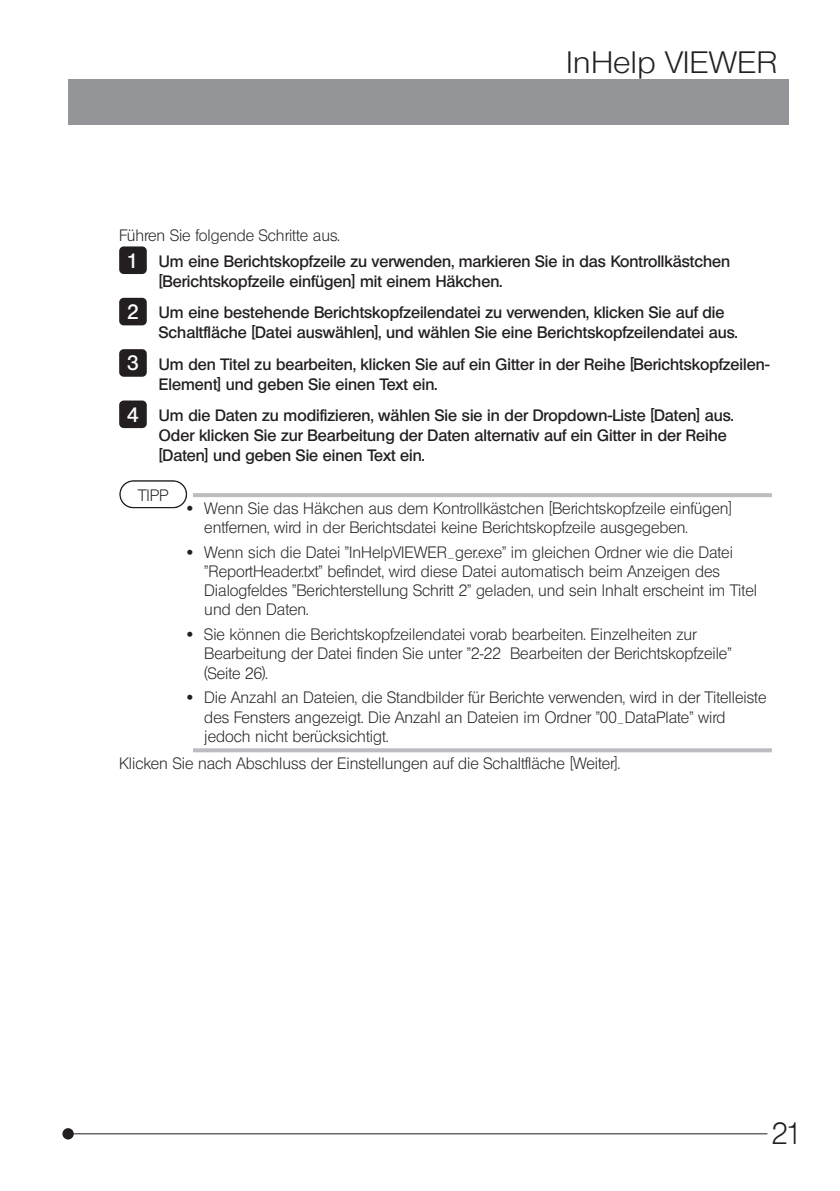
<style>
.page{position:relative;width:840px;height:1191px;background:#fff}
.page>*{position:absolute;margin:0;border:0;box-sizing:border-box;transform-origin:0 0}
.t1{font:30px "Olympus Leicht Normal";color:#231f20;scale:1.1 1}
.t2{font:30px "Olympus Leicht Normal";color:#231f20}
.t3{font:20.2px "Olympus Leicht Halbfett";color:#fff}
.t4{font:16px/19.2px "Olympus Leicht Normal";color:#231f20}
.t5{font:16px/20px "Olympus Leicht Halbfett";color:#231f20}
.s1{font-family:"Olympus Leicht Halbfett"}
</style>
<div class="page">
<div style="left:62px;top:1128px;width:12px;height:11px;background:#231f20;border-radius:50%"></div>
<hr style="left:68px;top:1133px;width:699px;height:1px;background:#231f20">
<div style="left:68px;top:79px;width:720px;height:46px;background:#939598"></div>
<hr style="left:193px;top:493px;width:578px;height:4px;background:#bcbdc0">
<svg style="left:193px;top:748px;width:578px;height:4px;background:#c1c2c4"></svg>
<div style="left:119px;top:246px;width:28px;height:28px;background:#231f20;border-radius:5px"></div>
<div style="left:119px;top:298px;width:28px;height:27px;background:#231f20;border-radius:5px"></div>
<div style="left:119px;top:349px;width:28px;height:28px;background:#231f20;border-radius:5px"></div>
<div style="left:119px;top:400px;width:28px;height:28px;background:#231f20;border-radius:5px"></div>
<div style="left:119px;top:480px;width:68px;height:28px;border:2px solid #231f20;border-radius:13px"></div>
<h1 class="t1" style="left:566px;top:44px;width:193px">InHelp VIEWER</h1>
<p class="t4" style="left:119px;top:226px;width:222px">Führen Sie folgende Schritte aus.</p>
<p class="t5" style="left:159px;top:251px;width:572px">Um eine Berichtskopfzeile zu verwenden, markieren Sie in das Kontrollkästchen [Berichtskopfzeile einfügen] mit einem Häkchen.</p>
<p class="t5" style="left:159px;top:302px;width:580px">Um eine bestehende Berichtskopfzeilendatei zu verwenden, klicken Sie auf die<br>Schaltfläche [Datei auswählen], und wählen Sie eine Berichtskopfzeilendatei aus.</p>
<p class="t5" style="left:159px;top:354px;width:612px">Um den Titel zu bearbeiten, klicken Sie auf ein Gitter in der Reihe [Berichtskopfzeilen-<br>Element] und geben Sie einen Text ein.</p>
<p class="t5" style="left:159px;top:405px;width:576px">Um die Daten zu modifizieren, wählen Sie sie in der Dropdown-Liste [Daten] aus.<br>Oder klicken Sie zur Bearbeitung der Daten alternativ auf ein Gitter in der Reihe [Daten] und geben Sie einen Text ein.</p>
<p class="t4" style="left:204px;top:498px;width:529px;text-indent:-17px"><span class="s1">·</span> Wenn Sie das Häkchen aus dem Kontrollkästchen [Berichtskopfzeile einfügen] entfernen, wird in der Berichtsdatei keine Berichtskopfzeile ausgegeben.</p>
<p class="t4" style="left:204px;top:542px;width:554px;text-indent:-17px"><span class="s1">·</span> Wenn sich die Datei "InHelpVIEWER_ger.exe" im gleichen Ordner wie die Datei "ReportHeader.txt" befindet, wird diese Datei automatisch beim Anzeigen des Dialogfeldes "Berichterstellung Schritt 2" geladen, und sein Inhalt erscheint im Titel und den Daten.</p>
<p class="t4" style="left:204px;top:625px;width:528px;text-indent:-17px"><span class="s1">·</span> Sie können die Berichtskopfzeilendatei vorab bearbeiten. Einzelheiten zur<br>Bearbeitung der Datei finden Sie unter "2-22 Bearbeiten der Berichtskopfzeile" (Seite 26).</p>
<p class="t4" style="left:204px;top:688px;width:563px;text-indent:-17px"><span class="s1">·</span> Die Anzahl an Dateien, die Standbilder für Berichte verwenden, wird in der Titelleiste des Fensters angezeigt. Die Anzahl an Dateien im Ordner "00_DataPlate" wird jedoch nicht berücksichtigt.</p>
<p class="t4" style="left:119px;top:754px;width:502px">Klicken Sie nach Abschluss der Einstellungen auf die Schaltfläche [Weiter].</p>
<p class="t3" style="left:127px;top:248px;width:13px">1</p>
<p class="t3" style="left:127px;top:300px;width:13px">2</p>
<p class="t3" style="left:127px;top:351px;width:13px">3</p>
<p class="t3" style="left:127px;top:402px;width:13px">4</p>
<p class="t4" style="left:138px;top:486px;width:32px">TIPP</p>
<h1 class="t2" style="left:771px;top:1115px;width:32px">21</h1>
</div>
